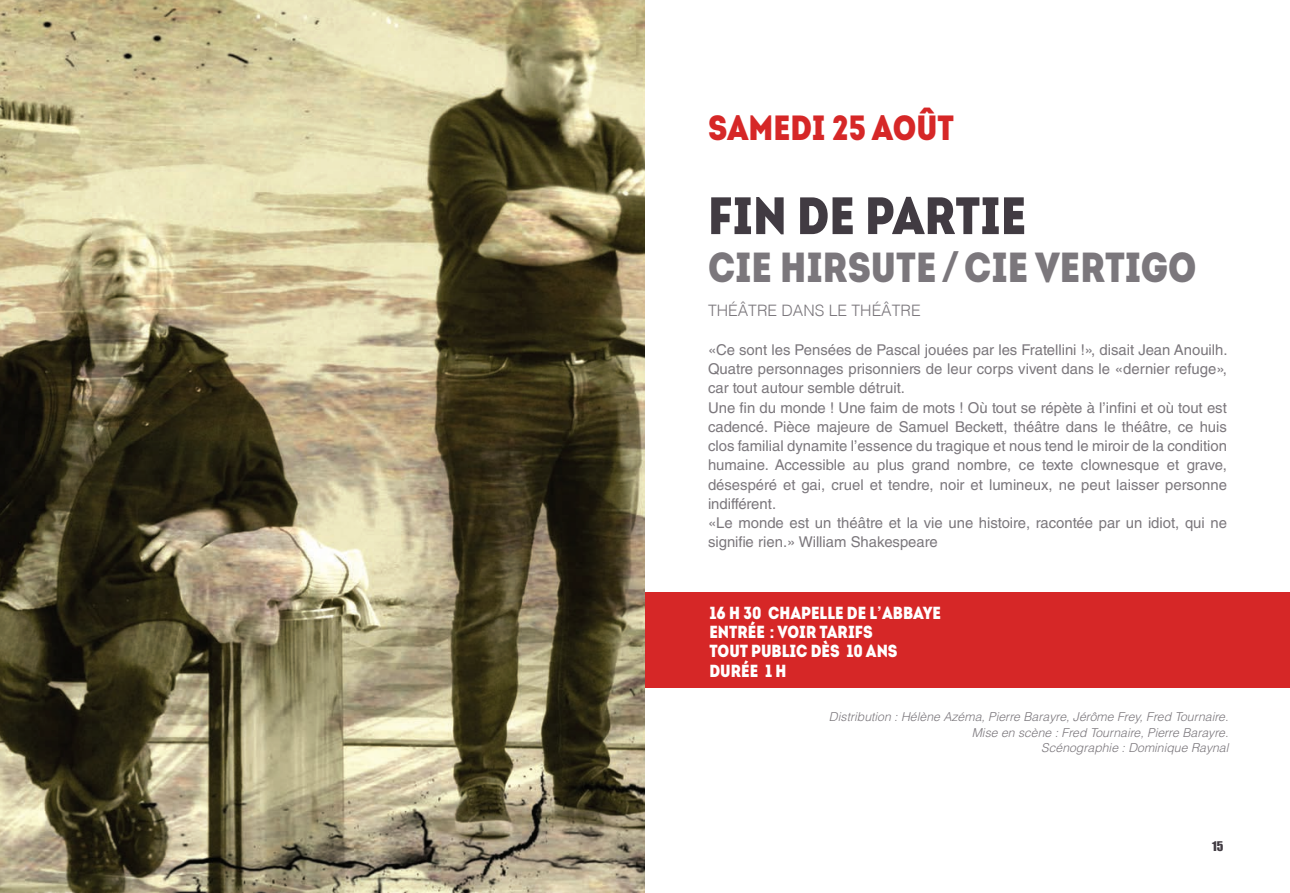
<style>
.page{position:relative;width:1290px;height:893px;background:#fff}
.page>*{position:absolute;margin:0;border:0;box-sizing:border-box;transform-origin:0 0}
.t1{font:52.5px "Intro Cond Black Free";color:#413b42}
.t2{font:42px "Intro Cond Black Free";color:#7b777c}
.t3{font:35px "Intro Cond Black Free";color:#d62727}
.t4{font:17.5px/19.2px "Intro Cond Black Free";color:#fff}
.t5{font:300 15.75px "Helvetica";color:#7b777c}
.t6{font:14.88px/19.2px "Helvetica LT Std";color:#7b777c}
.t7{font:italic 300 12.25px/15.8px "Helvetica LT Std";color:#7b777c;text-align:right}
.t8{font:12.25px "Impact";color:#413b42}
.s1{font-family:"Helvetica";font-weight:700}
</style>
<div class="page">
<img style="left:0;top:0;width:645px;height:893px">
<div style="left:645px;top:592px;width:645px;height:96px;background:#d62727"></div>
<h3 class="t3" style="left:708px;top:104px;width:247px">SAMEDI 25 août</h3>
<h1 class="t1" style="left:708px;top:180px;width:320px">FIN DE PARTIE</h1>
<h2 class="t2" style="left:708px;top:239px;width:490px">CIE HIRSUTE <span class="s1">/</span> CIE VERTIGO</h2>
<p class="t5" style="left:708px;top:297px;width:214px">THÉÂTRE DANS LE THÉÂTRE</p>
<p class="t6" style="left:708px;top:340px;width:521px">«Ce sont les Pensées de Pascal jouées par les Fratellini !», disait Jean Anouilh.<br>Quatre personnages prisonniers de leur corps vivent dans le «dernier refuge», car tout autour semble détruit.<br>Une fin du monde ! Une faim de mots ! Où tout se répète à l’infini et où tout est cadencé. Pièce majeure de Samuel Beckett, théâtre dans le théâtre, ce huis clos familial dynamite l’essence du tragique et nous tend le miroir de la condition humaine. Accessible au plus grand nombre, ce texte clownesque et grave, désespéré et gai, cruel et tendre, noir et lumineux, ne peut laisser personne indifférent.<br>«Le monde est un théâtre et la vie une histoire, racontée par un idiot, qui ne signifie rien.» William Shakespeare</p>
<p class="t4" style="left:709px;top:603px;width:233px">16 H 30 CHAPELLE DE L<span class="s1">’</span>ABBAYE<br>ENTRÉE <span class="s1">:</span> VOIR TARIFS<br>TOUT PUBLIC DÈS 10 ANS<br>DURÉE 1 H</p>
<p class="t7" style="left:829px;top:709px;width:401px">Distribution : Hélène Azéma, Pierre Barayre, Jérôme Frey, Fred Tournaire.<br>Mise en scène : Fred Tournaire, Pierre Barayre.<br>Scénographie : Dominique Raynal</p>
<p class="t8" style="left:1212px;top:836px;width:13px">15</p>
</div>
